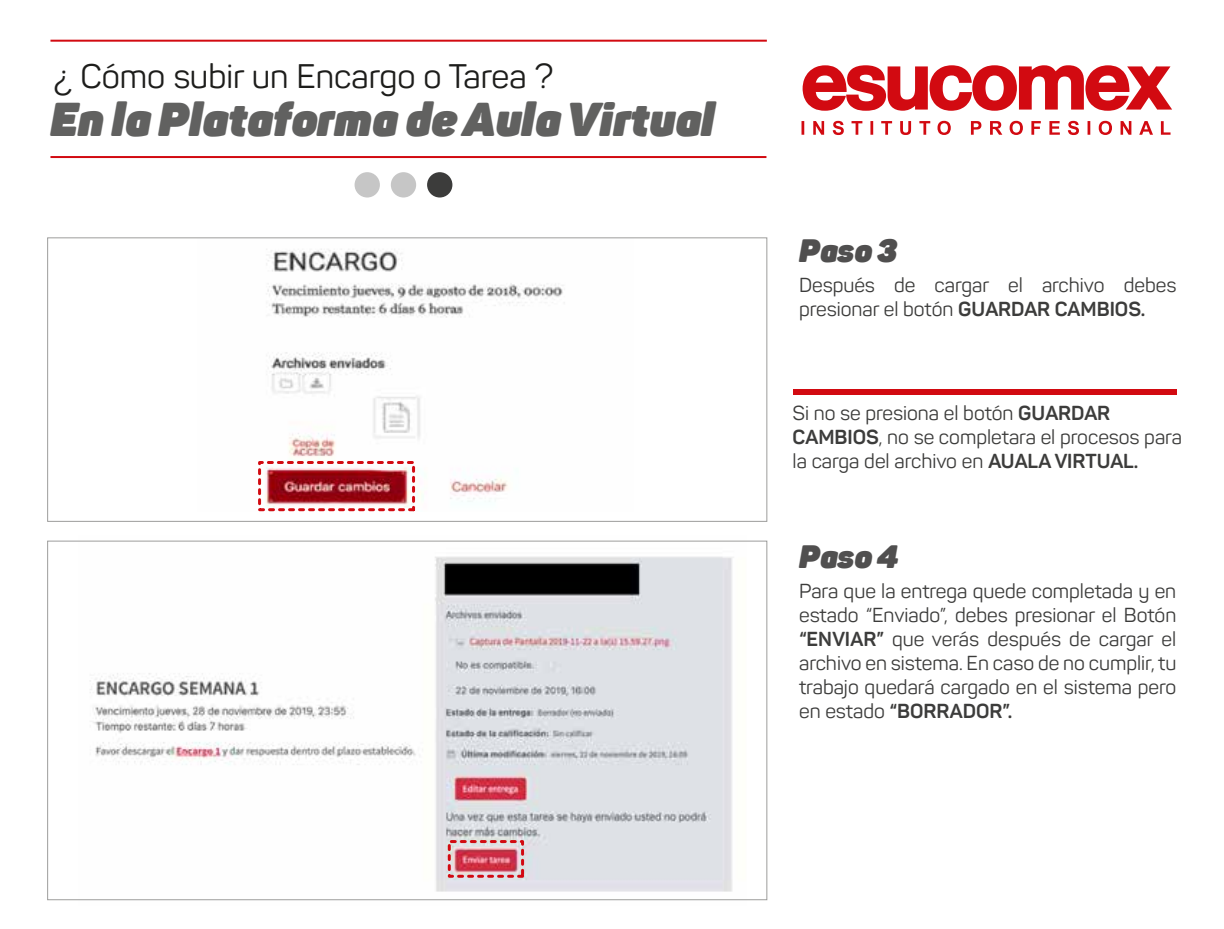
<style>
.page{position:relative;width:1224px;height:929px;background:#fff}
.page>*{position:absolute;margin:0;border:0;box-sizing:border-box;transform-origin:0 0}
.t1{font:italic 900 46.8px "Panton";color:#616160}
.t2{font:33.6px "Panton";color:#1d1d1b}
.t3{font:italic 900 32px "Panton";color:#504f4f}
.t4{font:20px/24px "Panton";color:#3c3c3b}
.s1{font-weight:700}
</style>
<div class="page">
<img style="left:78px;top:540px;width:669px;height:361px">
<img style="left:259px;top:249px;width:306px;height:263px">
<div style="left:258px;top:461px;width:157px;height:50px;border:3px dashed #d20a11"></div>
<div style="left:448px;top:840px;width:76px;height:38px;border:3px dashed #d20a11"></div>
<svg style="left:802px;top:65px;width:370px;height:70px"></svg>
<hr style="left:50px;top:156px;width:716px;height:2px;background:#d20a11">
<hr style="left:50px;top:40px;width:717px;height:2px;background:#d20a11">
<div style="left:355px;top:172px;width:25px;height:25px;background:#c6c6c6;border-radius:50%"></div>
<div style="left:391px;top:172px;width:25px;height:25px;background:#c6c6c6;border-radius:50%"></div>
<div style="left:427px;top:172px;width:25px;height:25px;background:#3c3c3b;border-radius:50%"></div>
<div style="left:793px;top:389px;width:384px;height:5px;background:#d20a11"></div>
<h2 class="t2" style="left:54px;top:55px;width:501px">¿ Cómo subir un Encargo o Tarea ?</h2>
<h1 class="t1" style="left:50px;top:89px;width:666px">En la Plataforma de Aula Virtual</h1>
<h3 class="t3" style="left:799px;top:229px;width:100px">Paso 3</h3>
<p class="t4" style="left:799px;top:272px;width:379px">Después de cargar el archivo debes presionar el botón <span class="s1">GUARDAR CAMBIOS.</span></p>
<p class="t4" style="left:793px;top:400px;width:391px">Si no se presiona el botón <span class="s1">GUARDAR<br>CAMBIOS</span>, no se completara el procesos para la carga del archivo en <span class="s1">AUALA VIRTUAL.</span></p>
<h3 class="t3" style="left:799px;top:536px;width:101px">Paso 4</h3>
<p class="t4" style="left:799px;top:579px;width:379px;text-align:justify">Para que la entrega quede completada y en estado “Enviado”, debes presionar el Botón <span class="s1">“ENVIAR”</span> que verás después de cargar el archivo en sistema. En caso de no cumplir, tu trabajo quedará cargado en el sistema pero en estado <span class="s1">“BORRADOR”.</span></p>
</div>
